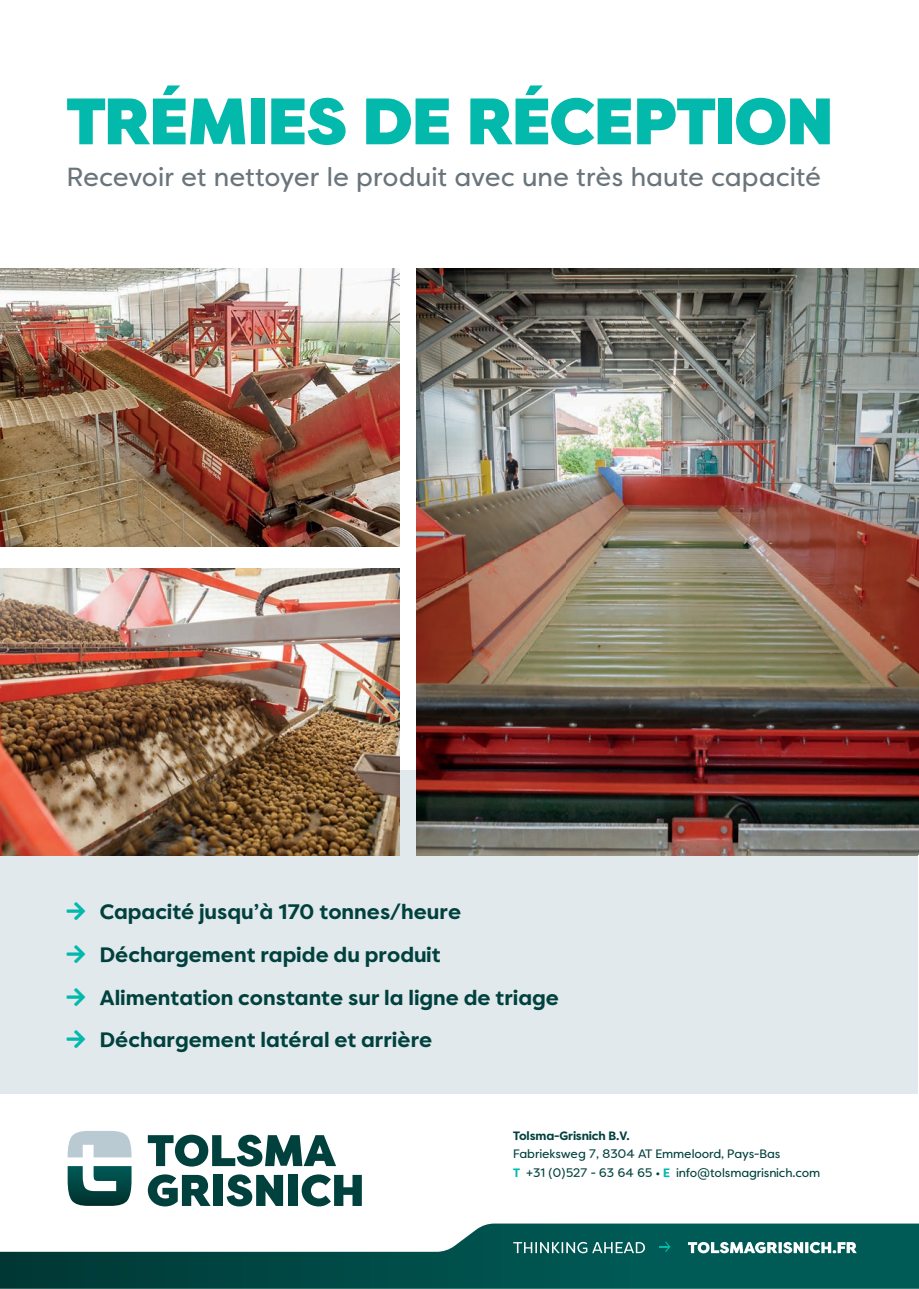
<style>
.page{position:relative;width:919px;height:1289px;background:#fff}
.page>*{position:absolute;margin:0;border:0;box-sizing:border-box;transform-origin:0 0}
.t1{font:900 65.4px "Tolsma Grisnich";color:#03b9ac}
.t2{font:26.1px "Tolsma Grisnich";letter-spacing:-.005em;color:#6a747b}
.t3{font:700 21px/42.6px "Tolsma Grisnich";color:#00413e}
.t4{font:12.15px/18.3px "Tolsma Grisnich";letter-spacing:-.015em;color:#00413e}
.t5{font:700 12.15px "Tolsma Grisnich";letter-spacing:-.01em;color:#00413e}
.s1{font-weight:700;color:#03b9ac}
</style>
<div class="page">
<div style="left:0;top:770px;width:917px;height:323px;background:#e2e9ed"></div>
<img style="left:416px;top:268px;width:452px;height:502px">
<img style="left:868px;top:268px;width:50px;height:587px">
<img style="left:416px;top:770px;width:501px;height:85px">
<img style="left:0;top:568px;width:399px;height:287px">
<img style="left:0;top:268px;width:399px;height:278px">
<svg style="left:0;top:1223px;width:918px;height:65px"></svg>
<svg style="left:68px;top:1166px;width:63px;height:39px"></svg>
<svg style="left:68px;top:1131px;width:63px;height:26px;background:#c4d1d8"></svg>
<svg style="left:148px;top:1134px;width:188px;height:32px"></svg>
<svg style="left:148px;top:1174px;width:62px;height:32px"></svg>
<div style="left:214px;top:1174px;width:9px;height:31px;background:#00413e"></div>
<svg style="left:226px;top:1174px;width:57px;height:32px"></svg>
<div style="left:288px;top:1174px;width:10px;height:31px;background:#00413e"></div>
<svg style="left:301px;top:1174px;width:61px;height:32px"></svg>
<svg style="left:659px;top:1241px;width:11px;height:10px"></svg>
<svg style="left:513px;top:1241px;width:132px;height:12px;background:#4c8986"></svg>
<svg style="left:688px;top:1241px;width:168px;height:12px"></svg>
<h1 class="t1" style="left:67px;top:85px;width:767px">TRÉMIES DE RÉCEPTION</h1>
<p class="t2" style="left:67px;top:161px;width:755px">Recevoir et nettoyer le produit avec une très haute capacité</p>
<p class="t3" style="left:100px;top:891px;width:460px">Capacité jusqu’à 170 tonnes/heure Déchargement rapide du produit Alimentation constante sur la ligne de triage Déchargement latéral et arrière</p>
<p class="t5" style="left:513px;top:1129px;width:118px">Tolsma-Grisnich B.V.</p>
<p class="t4" style="left:513px;top:1144px;width:308px">Fabrieksweg 7, 8304 AT Emmeloord, Pays-Bas<br><span class="s1">T</span> +31 (0)527 - 63 64 65 • <span class="s1">E</span> info@tolsmagrisnich.com</p>
</div>
